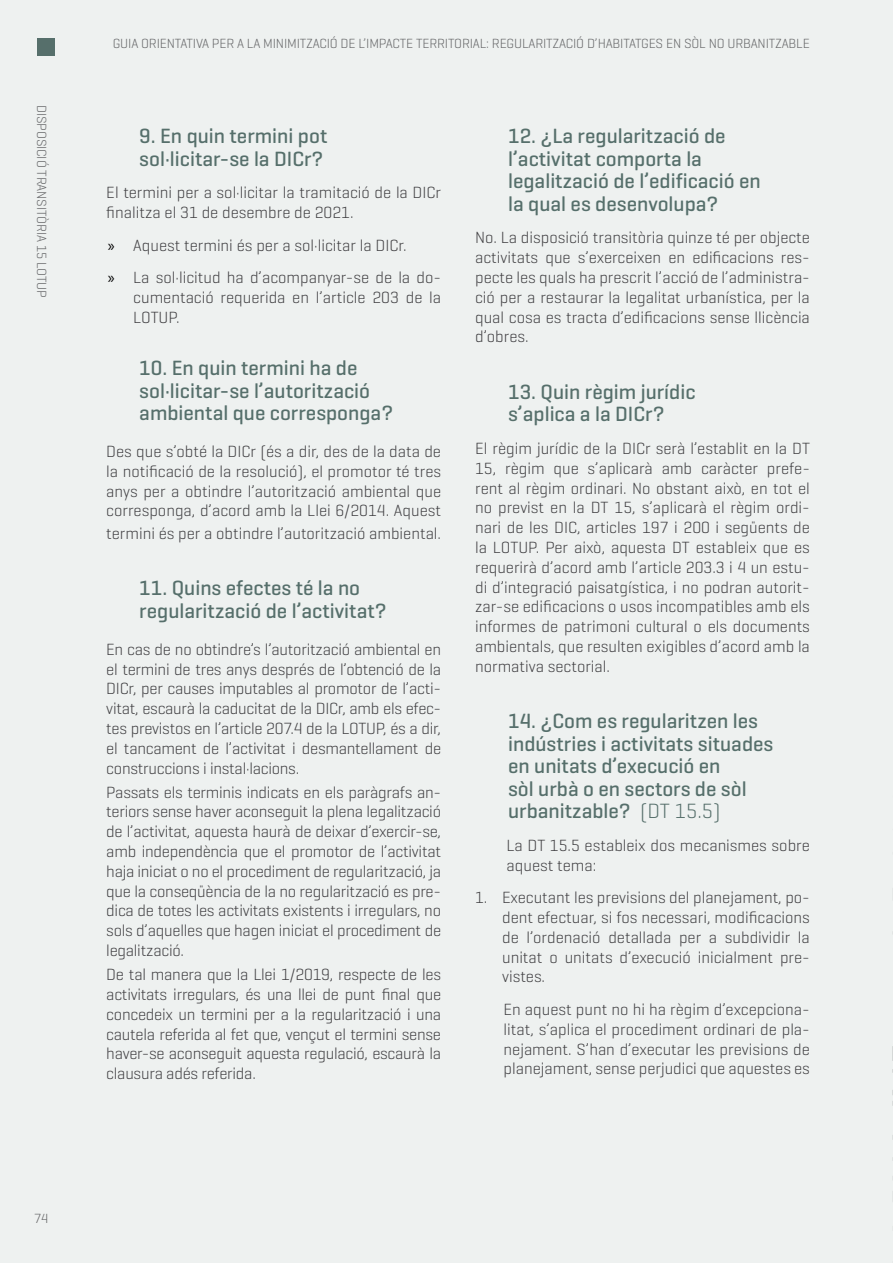
<style>
.page{position:relative;width:893px;height:1263px;background:#eef1f0}
.page>*{position:absolute;margin:0;border:0;box-sizing:border-box;transform-origin:0 0}
.t1{font:500 21px/22.5px "Geogrotesque";color:#566f6b}
.t2{font:300 16.5px/19.8px "Geogrotesque";color:#3e3d40;text-align:justify}
.t3{font:300 13.5px "Geogrotesque";letter-spacing:-.01em;color:#646567}
.s1{font-family:"Myriad Pro";font-weight:400;color:#000}
.s2{font-weight:300}
</style>
<div class="page">
<div style="left:37px;top:38px;width:18px;height:18px;background:#566f6b"></div>
<svg style="left:892px;top:932px;width:1px;height:269px"></svg>
<p class="t3" style="left:50px;top:105px;width:194px;rotate:90deg">DISPOSICIÓ TRANSITÒRIA 15 LOTUP</p>
<p class="t3" style="left:34px;top:1210px;width:16px">74</p>
<p class="t3" style="left:113px;top:35px;width:698px">GUIA ORIENTATIVA PER A LA MINIMITZACIÓ DE L’IMPACTE TERRITORIAL: REGULARITZACIÓ D’HABITATGES EN SÒL NO URBANITZABLE</p>
<p class="t1" style="left:139px;top:124px;width:190px">9. En quin termini pot sol·licitar-se la DICr?</p>
<p class="t2" style="left:106px;top:182px;width:336px">El termini per a sol·licitar la tramitació de la DICr finalitza el 31 de desembre de 2021.</p>
<p class="t2" style="left:108px;top:228px;width:335px;line-height:32.5px"><span class="s1">»</span> Aquest termini és per a sol·licitar la DICr.<br><span class="s1">»</span> La sol·licitud ha d’acompanyar-se de la do-</p>
<p class="t2" style="left:133px;top:287px;width:309px">cumentació requerida en l’article 203 de la<br>LOTUP.</p>
<p class="t1" style="left:139px;top:356px;width:255px">10. En quin termini ha de sol·licitar-se l’autorització ambiental que corresponga?</p>
<p class="t2" style="left:106px;top:441px;width:336px">Des que s’obté la DICr (és a dir, des de la data de la notificació de la resolució), el promotor té tres anys per a obtindre l’autorització ambiental que corresponga, d’acord amb la Llei 6/2014. Aquest</p>
<p class="t2" style="left:106px;top:523px;width:336px">termini és per a obtindre l’autorització ambiental.</p>
<p class="t1" style="left:139px;top:577px;width:249px">11. Quins efectes té la no regularització de l’activitat?</p>
<p class="t2" style="left:106px;top:639px;width:336px">En cas de no obtindre’s l’autorització ambiental en el termini de tres anys després de l’obtenció de la DICr, per causes imputables al promotor de l’acti&shy;vitat, escaurà la caducitat de la DICr, amb els efec&shy;tes previstos en l’article 207.4 de la LOTUP, és a dir, el tancament de l’activitat i desmantellament de construccions i instal·lacions.</p>
<p class="t2" style="left:106px;top:781px;width:336px">Passats els terminis indicats en els paràgrafs an&shy;teriors sense haver aconseguit la plena legalització de l’activitat, aquesta haurà de deixar d’exercir-se, amb independència que el promotor de l’activitat haja iniciat o no el procediment de regularització, ja que la conseqüència de la no regularització es pre&shy;dica de totes les activitats existents i irregulars, no sols d’aquelles que hagen iniciat el procediment de legalització.</p>
<p class="t2" style="left:106px;top:964px;width:336px">De tal manera que la Llei 1/2019, respecte de les activitats irregulars, és una llei de punt final que concedeix un termini per a la regularització i una cautela referida al fet que, vençut el termini sense haver-se aconseguit aquesta regulació, escaurà la clausura adés referida.</p>
<p class="t1" style="left:508px;top:124px;width:254px">12. ¿La regularització de l’activitat comporta la legalització de l’edificació en la qual es desenvolupa?</p>
<p class="t2" style="left:475px;top:227px;width:336px">No. La disposició transitòria quinze té per objecte activitats que s’exerceixen en edificacions res&shy;pecte les quals ha prescrit l’acció de l’administra&shy;ció per a restaurar la legalitat urbanística, per la qual cosa es tracta d’edificacions sense llicència d’obres.</p>
<p class="t1" style="left:508px;top:380px;width:189px">13. Quin règim jurídic s’aplica a la DICr?</p>
<p class="t2" style="left:475px;top:438px;width:336px">El règim jurídic de la DICr serà l’establit en la DT 15, règim que s’aplicarà amb caràcter prefe&shy;rent al règim ordinari. No obstant això, en tot el no previst en la DT 15, s’aplicarà el règim ordi&shy;nari de les DIC, articles 197 i 200 i següents de la LOTUP. Per això, aquesta DT estableix que es requerirà d’acord amb l’article 203.3 i 4 un estu&shy;di d’integració paisatgística, i no podran autorit&shy;zar-se edificacions o usos incompatibles amb els informes de patrimoni cultural o els documents ambientals, que resulten exigibles d’acord amb la normativa sectorial.</p>
<p class="t1" style="left:508px;top:709px;width:267px">14. ¿Com es regularitzen les indústries i activitats situades en unitats d’execució en<br>sòl urbà o en sectors de sòl urbanitzable? <span class="s2">(DT 15.5)</span></p>
<p class="t2" style="left:507px;top:835px;width:305px">La DT 15.5 estableix dos mecanismes sobre aquest tema:</p>
<p class="t2" style="left:502px;top:887px;width:309px;text-indent:-27px">1. Executant les previsions del planejament, po&shy;dent efectuar, si fos necessari, modificacions de l’ordenació detallada per a subdividir la unitat o unitats d’execució inicialment pre&shy;vistes.</p>
<p class="t2" style="left:504px;top:999px;width:308px">En aquest punt no hi ha règim d’excepciona&shy;litat, s’aplica el procediment ordinari de pla&shy;nejament. S’han d’executar les previsions de planejament, sense perjudici que aquestes es</p>
</div>
